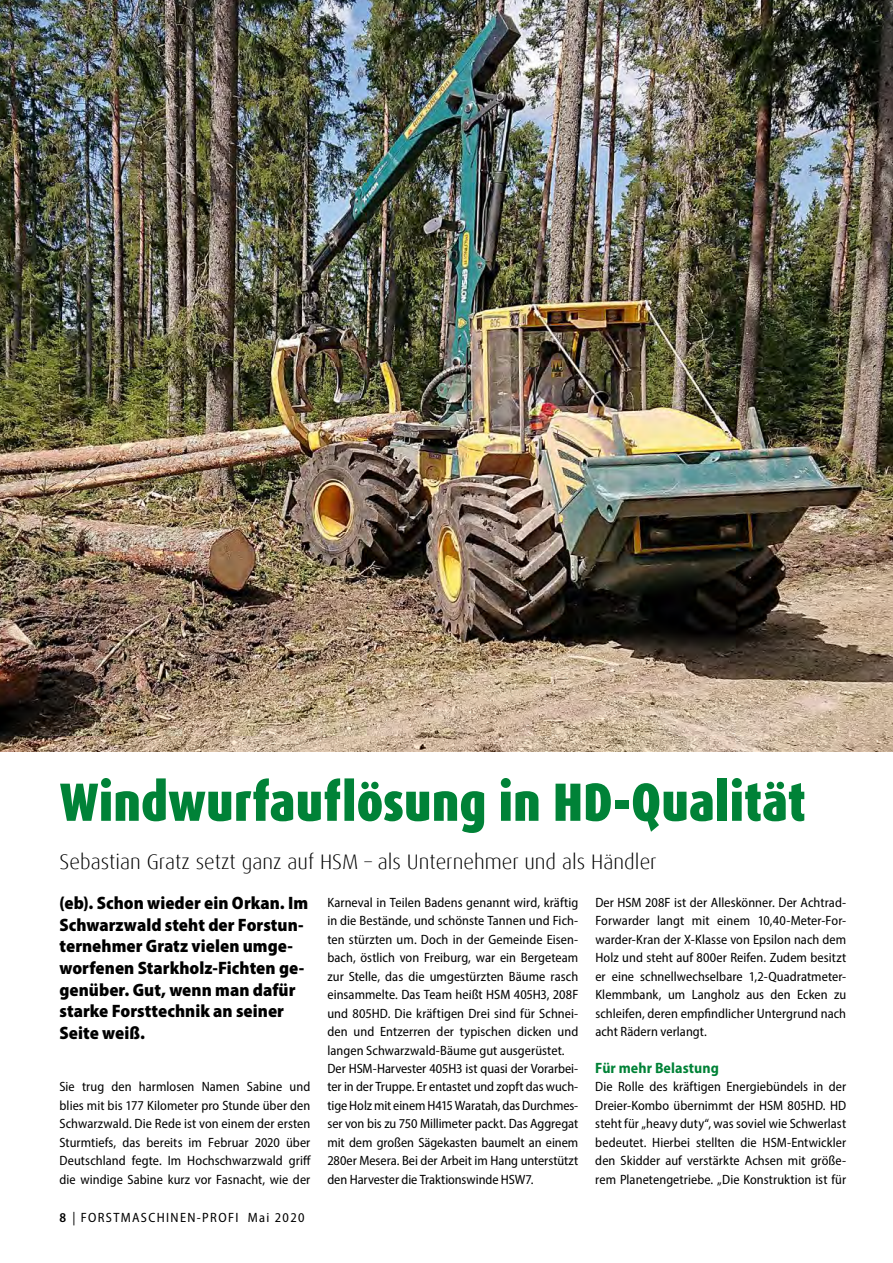
<style>
.page{position:relative;width:893px;height:1263px;background:#fff}
.page>*{position:absolute;margin:0;border:0;box-sizing:border-box;transform-origin:0 0}
.t1{font:900 condensed 54px "Dax OT";color:#008237}
.t2{font:300 21px "Dax Offc";color:#000}
.t3{font:900 semi-condensed 18px/21.6px "Myriad Pro";color:#000}
.t4{font:700 semi-condensed 15px "Myriad Pro";letter-spacing:.005em;color:#008237}
.t5{font:semi-condensed 13.5px/18.5px "Myriad Pro";letter-spacing:.005em;color:#000;text-align:justify}
.t6{font:semi-condensed 13.5px "Myriad Pro";letter-spacing:.1em;color:#000}
.s1{font-weight:600}
</style>
<div class="page">
<img style="left:0;top:0;width:893px;height:752px">
<h1 class="t1" style="left:60px;top:767px;width:748px">Windwurfauflösung in HD-Qualität</h1>
<h2 class="t2" style="left:60px;top:848px;width:599px">Sebastian Gratz setzt ganz auf HSM – als Unternehmer und als Händler</h2>
<h3 class="t3" style="left:60px;top:892px;width:250px">(eb). Schon wieder ein Orkan. Im<br>Schwarzwald steht der Forstun&shy;ternehmer Gratz vielen umge&shy;worfenen Starkholz-Fichten ge&shy;genüber. Gut, wenn man dafür starke Forsttechnik an seiner<br>Seite weiß.</h3>
<p class="t5" style="left:60px;top:1077px;width:253px">Sie trug den harmlosen Namen Sabine und blies mit bis 177 Kilometer pro Stunde über den Schwarzwald. Die Rede ist von einem der ersten Sturmtiefs, das bereits im Februar 2020 über Deutschland fegte. Im Hochschwarzwald griff die windige Sabine kurz vor Fasnacht, wie der</p>
<p class="t6" style="left:60px;top:1209px;width:247px"><span class="s1">8</span> | FORSTMASCHINEN-PROFI Mai 2020</p>
<p class="t5" style="left:327px;top:893px;width:252px;text-align:left">Karneval in Teilen Badens genannt wird, kräftig in die Bestände, und schönste Tannen und Fich&shy;ten stürzten um. Doch in der Gemeinde Eisen&shy;bach, östlich von Freiburg, war ein Bergeteam zur Stelle, das die umgestürzten Bäume rasch einsammelte. Das Team heißt HSM 405H3, 208F und 805HD. Die kräftigen Drei sind für Schnei&shy;den und Entzerren der typischen dicken und langen Schwarzwald-Bäume gut ausgerüstet.<br>Der HSM-Harvester 405H3 ist quasi der Vorarbei&shy;ter in der Truppe. Er entastet und zopft das wuch&shy;tige Holz mit einem H415 Waratah, das Durchmes&shy;ser von bis zu 750 Millimeter packt. Das Aggregat mit dem großen Sägekasten baumelt an einem 280er Mesera. Bei der Arbeit im Hang unterstützt den Harvester die Traktionswinde HSW7.</p>
<p class="t5" style="left:595px;top:893px;width:252px">Der HSM 208F ist der Alleskönner. Der Achtrad-Forwarder langt mit einem 10,40-Meter-For&shy;warder-Kran der X-Klasse von Epsilon nach dem Holz und steht auf 800er Reifen. Zudem besitzt er eine schnellwechselbare 1,2-Quadratmeter-Klemmbank, um Langholz aus den Ecken zu schleifen, deren empfindlicher Untergrund nach acht Rädern verlangt.</p>
<p class="t4" style="left:595px;top:1058px;width:125px">Für mehr Belastung</p>
<p class="t5" style="left:595px;top:1077px;width:252px">Die Rolle des kräftigen Energiebündels in der Dreier-Kombo übernimmt der HSM 805HD. HD steht für „heavy duty“, was soviel wie Schwerlast bedeutet. Hierbei stellten die HSM-Entwickler den Skidder auf verstärkte Achsen mit größe&shy;rem Planetengetriebe. „Die Konstruktion ist für</p>
</div>
